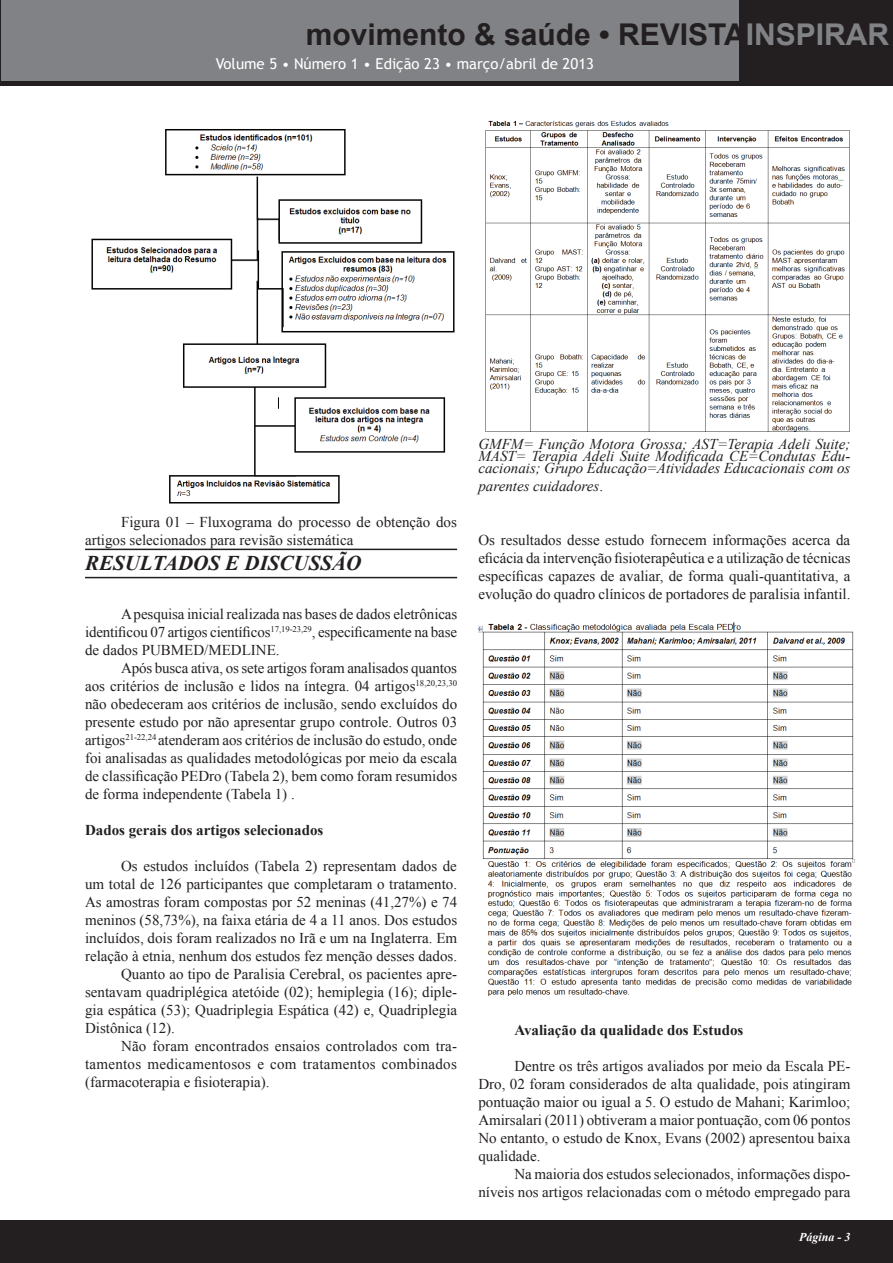
<style>
.page{position:relative;width:893px;height:1263px;background:#fff}
.page>*{position:absolute;margin:0;border:0;box-sizing:border-box;transform-origin:0 0}
.t1{font:700 30px "Arial";color:#231f20}
.t2{font:italic 700 21px "Times New Roman";color:#231f20}
.t3{font:15px/18px "Times New Roman";color:#231f20;text-align:justify}
.t4{font:italic 15px/12px "Times New Roman";color:#231f20;text-align:justify}
.t5{font:700 15px "Times New Roman";color:#231f20}
.t6{font:15px "Times New Roman";letter-spacing:.02em;color:#231f20}
.t7{font:15px "Trebuchet MS";color:#fff}
.t8{font:italic 700 12px "Times New Roman";color:#fff}
.s1{color:#808285}
.s2{font-style:normal}
</style>
<div class="page">
<div style="left:0;top:1220px;width:893px;height:43px;background:#231f20"></div>
<div style="left:0;top:0;width:893px;height:85px;background:#231f20"></div>
<div style="left:2px;top:0;width:737px;height:80px;background:#808285"></div>
<hr style="left:85px;top:549px;width:372px;height:1px;background:#231f20">
<hr style="left:85px;top:577px;width:372px;height:1px;background:#231f20">
<img style="left:91px;top:129px;width:364px;height:375px">
<img style="left:485px;top:120px;width:365px;height:312px">
<img style="left:478px;top:622px;width:377px;height:374px">
<h1 class="t1" style="left:306px;top:15px;width:585px">movimento &amp; saúde • REVISTA<span class="s1">INSPIRAR</span></h1>
<p class="t7" style="left:216px;top:55px;width:380px">Volume 5 • Número 1 • Edição 23 • março/abril de 2013</p>
<p class="t3" style="left:85px;top:512px;width:373px;text-indent:36px">Figura 01 – Fluxograma do processo de obtenção dos artigos selecionados para revisão sistemática</p>
<h2 class="t2" style="left:85px;top:548px;width:278px">RESULTADOS E DISCUSSÃO</h2>
<p class="t3" style="left:85px;top:604px;width:374px;text-indent:36px">A pesquisa inicial realizada nas bases de dados eletrônicas identificou 07 artigos científicos<sup>17,19-23,29</sup>, especificamente na base de dados PUBMED/MEDLINE.</p>
<p class="t3" style="left:85px;top:658px;width:374px;text-indent:36px">Após busca ativa, os sete artigos foram analisados quantos aos critérios de inclusão e lidos na íntegra. 04 artigos<sup>18,20,23,30 </sup>não obedeceram aos critérios de inclusão, sendo excluídos do presente estudo por não apresentar grupo controle. Outros 03 artigos<sup>21-22,24</sup> atenderam aos critérios de inclusão do estudo, onde foi analisadas as qualidades metodológicas por meio da escala de classificação PEDro (Tabela 2), bem como foram resumidos de forma independente (Tabela 1) .</p>
<p class="t5" style="left:85px;top:819px;width:240px">Dados gerais dos artigos selecionados</p>
<p class="t3" style="left:121px;top:856px;width:337px">Os estudos incluídos (Tabela 2) representam dados de</p>
<p class="t3" style="left:85px;top:874px;width:374px">um total de 126 participantes que completaram o tratamento.</p>
<p class="t3" style="left:85px;top:892px;width:374px">As amostras foram compostas por 52 meninas (41,27%) e 74</p>
<p class="t3" style="left:85px;top:910px;width:374px">meninos (58,73%), na faixa etária de 4 a 11 anos. Dos estudos</p>
<p class="t3" style="left:85px;top:928px;width:374px">incluídos, dois foram realizados no Irã e um na Inglaterra. Em</p>
<p class="t3" style="left:85px;top:946px;width:374px">relação à etnia, nenhum dos estudos fez menção desses dados.</p>
<p class="t3" style="left:121px;top:964px;width:338px">Quanto ao tipo de Paralisia Cerebral, os pacientes apre-</p>
<p class="t3" style="left:85px;top:982px;width:374px">sentavam quadriplégica atetóide (02); hemiplegia (16); diple-</p>
<p class="t3" style="left:85px;top:1000px;width:374px">gia espática (53); Quadriplegia Espática (42) e, Quadriplegia</p>
<p class="t3" style="left:85px;top:1018px;width:91px">Distônica (12).</p>
<p class="t3" style="left:121px;top:1036px;width:337px">Não foram encontrados ensaios controlados com tra-</p>
<p class="t6" style="left:85px;top:1053px;width:373px">tamentos medicamentosos e com tratamentos combinados</p>
<p class="t3" style="left:85px;top:1072px;width:186px">(farmacoterapia e fisioterapia).</p>
<p class="t4" style="left:478px;top:437px;width:374px">GMFM= Função Motora Grossa; AST=Terapia Adeli Suite; MAST= Terapia Adeli Suite Modificada CE=Condutas Edu&shy;cacionais; Grupo Educação=Atividades Educacionais com os</p>
<p class="t4" style="left:478px;top:479px;width:126px">parentes cuidadores<span class="s2">.</span></p>
<p class="t3" style="left:478px;top:531px;width:374px">Os resultados desse estudo fornecem informações acerca da eficácia da intervenção fisioterapêutica e a utilização de técnicas específicas capazes de avaliar, de forma quali-quantitativa, a evolução do quadro clínicos de portadores de paralisia infantil.</p>
<p class="t5" style="left:514px;top:1019px;width:230px">Avaliação da qualidade dos Estudos</p>
<p class="t3" style="left:478px;top:1056px;width:374px;text-indent:36px">Dentre os três artigos avaliados por meio da Escala PE-Dro, 02 foram considerados de alta qualidade, pois atingiram pontuação maior ou igual a 5. O estudo de Mahani; Karimloo; Amirsalari (2011) obtiveram a maior pontuação, com 06 pontos No entanto, o estudo de Knox, Evans (2002) apresentou baixa qualidade.</p>
<p class="t3" style="left:478px;top:1164px;width:374px;text-align:right">Na maioria dos estudos selecionados, informações dispo&shy;níveis nos artigos relacionadas com o método empregado para</p>
<p class="t8" style="left:799px;top:1229px;width:53px">Página - 3</p>
</div>
